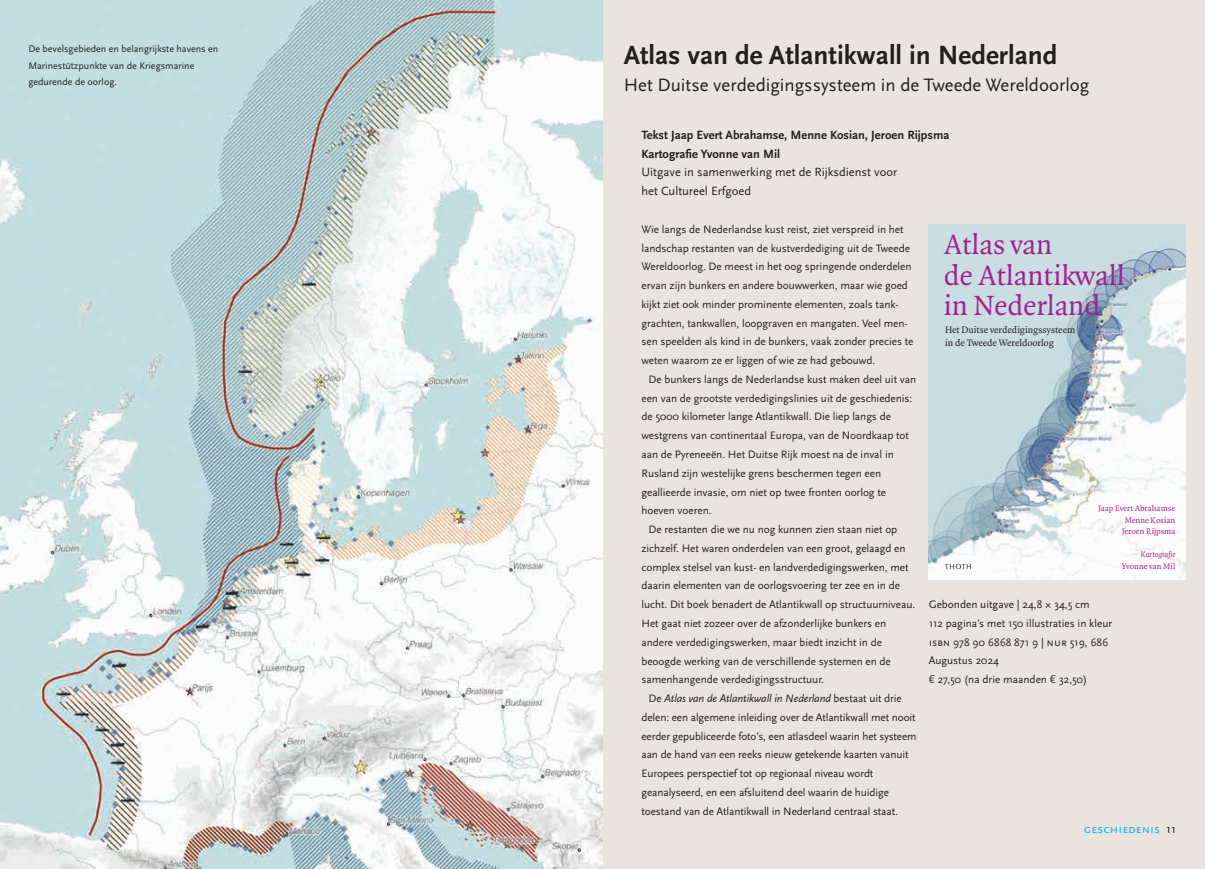
<style>
.page{position:relative;width:1205px;height:869px;background:#fff}
.page>*{position:absolute;margin:0;border:0;box-sizing:border-box;transform-origin:0 0}
.t1{font:29.62px/30.1px "Quadraat Pro";color:#a2238e}
.t2{font:700 27.5px "Scala Sans Pro";color:#231f20}
.t3{font:18.75px "Scala Sans Pro";color:#231f20}
.t4{font:700 12.5px/18.8px "Scala Sans Pro";color:#231f20}
.t5{font:12.5px/18.8px "Scala Sans Pro";color:#231f20}
.t6{font:12.5px "Scala Sans Pro";color:#00aeef}
.t7{font:11.25px/18.8px "Scala Sans Pro";letter-spacing:-.005em;color:#231f20}
.t8{font:italic 11.25px "Scala Sans Pro";letter-spacing:-.01em;color:#231f20}
.t9{font:10px/16.2px "Scala Sans Pro";color:#231f20}
.t10{font:10px/13.2px "Quadraat Pro";letter-spacing:-.005em;color:#231f20}
.t11{font:8.62px/11.5px "Quadraat Pro";color:#a2238e;text-align:justify}
.t12{font:italic 8.62px "Quadraat Pro";color:#a2238e}
.s1{font-style:normal}
.s2{font-family:"Avenir"}
.s3{color:#231f20}
</style>
<div class="page">
<div style="left:602px;top:0;width:603px;height:868px;background:#e9e5de"></div>
<img style="left:928px;top:224px;width:257px;height:355px">
<svg style="left:945px;top:563px;width:26px;height:5px"></svg>
<img style="left:0;top:0;width:602px;height:868px">
<p class="t9" style="left:28px;top:41px;width:192px">De bevelsgebieden en belangrijkste havens en<br>Marinestützpunkte van de Kriegsmarine gedurende de oorlog.</p>
<h2 class="t2" style="left:624px;top:39px;width:435px">Atlas van de Atlantikwall in Nederland</h2>
<h3 class="t3" style="left:624px;top:74px;width:467px">Het Duitse verdedigingssysteem in de Tweede Wereldoorlog</h3>
<p class="t4" style="left:641px;top:125px;width:309px">Tekst Jaap Evert Abrahamse, Menne Kosian, Jeroen Rijpsma<br>Kartografie Yvonne van Mil</p>
<p class="t5" style="left:641px;top:163px;width:257px">Uitgave in samenwerking met de Rijksdienst voor het Cultureel Erfgoed</p>
<p class="t7" style="left:641px;top:220px;width:273px">Wie langs de Nederlandse kust reist, ziet verspreid in het landschap restanten van de kustverdediging uit de Tweede Wereldoorlog. De meest in het oog springende onderdelen ervan zijn bunkers en andere bouwwerken, maar wie goed kijkt ziet ook minder prominente elementen, zoals tank&shy;grachten, tankwallen, loopgraven en mangaten. Veel men&shy;sen speelden als kind in de bunkers, vaak zonder precies te weten waarom ze er liggen of wie ze had gebouwd.</p>
<p class="t7" style="left:648px;top:370px;width:269px">De bunkers langs de Nederlandse kust maken deel uit van</p>
<p class="t7" style="left:641px;top:388px;width:272px">een van de grootste verdedigingslinies uit de geschiedenis:</p>
<p class="t7" style="left:641px;top:407px;width:251px">de 5000 kilometer lange Atlantikwall. Die liep langs de</p>
<p class="t7" style="left:641px;top:426px;width:269px">westgrens van continentaal Europa, van de Noordkaap tot</p>
<p class="t7" style="left:641px;top:445px;width:254px">aan de Pyreneeën. Het Duitse Rijk moest na de inval in</p>
<p class="t7" style="left:641px;top:463px;width:241px">Rusland zijn westelijke grens beschermen tegen een</p>
<p class="t7" style="left:641px;top:482px;width:246px">geallieerde invasie, om niet op twee fronten oorlog te</p>
<p class="t7" style="left:641px;top:501px;width:72px">hoeven voeren.</p>
<p class="t7" style="left:648px;top:520px;width:250px">De restanten die we nu nog kunnen zien staan niet op</p>
<p class="t7" style="left:641px;top:538px;width:266px">zichzelf. Het waren onderdelen van een groot, gelaagd en</p>
<p class="t7" style="left:641px;top:557px;width:269px">complex stelsel van kust- en landverdedigingswerken, met</p>
<p class="t7" style="left:641px;top:576px;width:260px">daarin elementen van de oorlogsvoering ter zee en in de</p>
<p class="t7" style="left:641px;top:595px;width:275px">lucht. Dit boek benadert de Atlantikwall op structuurniveau.</p>
<p class="t7" style="left:641px;top:613px;width:246px">Het gaat niet zozeer over de afzonderlijke bunkers en</p>
<p class="t7" style="left:641px;top:632px;width:242px">andere verdedigingswerken, maar biedt inzicht in de</p>
<p class="t7" style="left:641px;top:651px;width:251px">beoogde werking van de verschillende systemen en de</p>
<p class="t7" style="left:641px;top:670px;width:184px">samenhangende verdedigingsstructuur.</p>
<p class="t8" style="left:648px;top:691px;width:255px"><span class="s1">De</span> Atlas van de Atlantikwall in Nederland <span class="s1">bestaat uit drie</span></p>
<p class="t7" style="left:641px;top:707px;width:276px">delen: een algemene inleiding over de Atlantikwall met nooit</p>
<p class="t7" style="left:641px;top:726px;width:277px">eerder gepubliceerde foto’s, een atlasdeel waarin het systeem</p>
<p class="t7" style="left:641px;top:745px;width:269px">aan de hand van een reeks nieuw getekende kaarten vanuit</p>
<p class="t7" style="left:641px;top:763px;width:233px">Europees perspectief tot op regionaal niveau wordt</p>
<p class="t7" style="left:641px;top:782px;width:249px">geanalyseerd, en een afsluitend deel waarin de huidige</p>
<p class="t7" style="left:641px;top:801px;width:258px">toestand van de Atlantikwall in Nederland centraal staat.</p>
<h1 class="t1" style="left:944px;top:229px;width:182px">Atlas van<br>de Atlantikwall in Nederland</h1>
<p class="t10" style="left:945px;top:322px;width:132px">Het Duitse verdedigingssysteem in de Tweede Wereldoorlog</p>
<p class="t11" style="left:1122px;top:502px;width:55px;text-indent:-24px">Jaap Evert Abrahamse Menne Kosian Jeroen Rijpsma</p>
<p class="t12" style="left:1141px;top:548px;width:36px">Kartografie</p>
<p class="t11" style="left:1121px;top:560px;width:55px">Yvonne van Mil</p>
<p class="t7" style="left:928px;top:595px;width:185px">Gebonden uitgave | 24,8 34,5 cm<br>112 pagina’s met 150 illustraties in kleur isbn 978 90 6868 871 9 | nur 519, 686<br>Augustus 2024<br><span class="s2">€</span> 27,50 (na drie maanden <span class="s2">€</span> 32,50)</p>
<p class="t6" style="left:1084px;top:821px;width:94px">geschiedenis <span class="s3">11</span></p>
</div>
